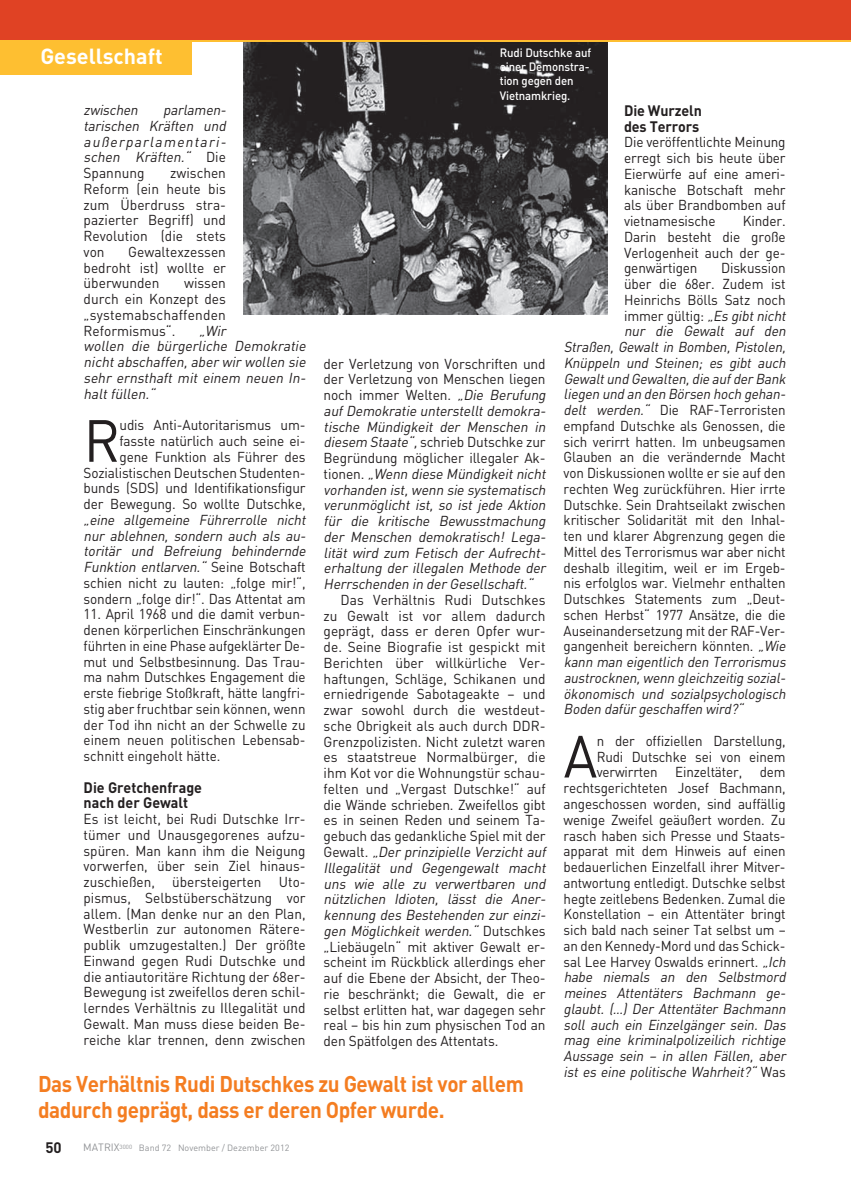
<style>
.page{position:relative;width:851px;height:1191px;background:#fff}
.page>*{position:absolute;margin:0;border:0;box-sizing:border-box;transform-origin:0 0}
.t1{font:58.5px "DIN";color:#231f20;scale:.95 1}
.t2{font:58.5px "DIN";color:#231f20;scale:.94 1}
.t3{font:700 22.5px/25.5px "DIN";letter-spacing:-.02em;color:#f47d21;scale:.92 1}
.t4{font:700 21.6px "DIN";color:#fff}
.t5{font:700 15px/15.8px "DIN";color:#231f20;scale:.95 1}
.t6{font:700 15px "DIN";color:#231f20}
.t7{font:14.25px/15.8px "DIN";letter-spacing:-.01em;color:#231f20;text-align:justify;scale:.95 1}
.t8{font:14.25px/15.8px "DIN";letter-spacing:-.01em;color:#231f20;text-align:right;scale:.94 1}
.t9{font:14.25px/15.8px "DIN";letter-spacing:-.01em;color:#231f20;text-align:justify;scale:.96 1}
.t10{font:italic 14.25px/15.8px "DIN";color:#231f20;scale:.96 1}
.t11{font:italic 14.25px/15.8px "DIN";color:#231f20;scale:.95 1}
.t12{font:italic 14.25px "DIN";color:#231f20;scale:.94 1}
.t13{font:500 12px/14.2px "DIN";letter-spacing:-.01em;color:#fff;scale:.95 1}
.t14{font:9px "DIN";color:#939598}
.s1{font-style:normal}
.s2{font-style:italic}
.s3{font-size:10.5px}
</style>
<div class="page">
<div style="left:0;top:0;width:850px;height:41px;background:#e04224"></div>
<img style="left:243px;top:42px;width:364px;height:272px">
<div style="left:0;top:40px;width:191px;height:34px;background:#febf31"></div>
<hr style="left:0;top:40px;width:850px;height:2px;background:#febf31">
<h3 class="t4" style="left:40px;top:43px;width:124px">Gesellschaft</h3>
<p class="t13" style="left:500px;top:45px;width:97px">Rudi Dutschke auf einer Demonstra&shy;tion gegen den<br>Vietnamkrieg.</p>
<p class="t11" style="left:84px;top:102px;width:62px">zwischen</p>
<p class="t11" style="left:84px;top:102px;width:155px;text-indent:80px">parlamen&shy;tarischen Kräften und außerparlamentari&shy;schen Kräften.“ <span class="s1">D i e<br>Spannung</span></p>
<p class="t9" style="left:84px;top:165px;width:150px;text-indent:87px">zwischen Reform (ein heute bis zum Überdruss stra&shy;pazierter Begriff) und Revolution (die stets von</p>
<p class="t9" style="left:84px;top:244px;width:150px;text-indent:45px">Gewaltexzessen bedroht ist) wollte er überwunden</p>
<p class="t9" style="left:84px;top:275px;width:150px;text-indent:100px">wissen durch ein Konzept des „systemabschaffenden Reformismus“.</p>
<p class="t10" style="left:84px;top:322px;width:236px;text-indent:115px">„Wir<br>wollen die bürgerliche Demokratie nichtabschaffen,aber wir wollen sie sehr ernsthaft mit einem neuen In&shy;haltfüllen.“</p>
<h1 class="t1" style="left:84px;top:404px;width:40px">R</h1>
<p class="t7" style="left:84px;top:417px;width:235px;text-align:right">udis Anti-Autoritarismus um&shy;fasste natürlich auch seine ei-<br>gene Funktion als Führer des Sozialistischen Deutschen Studenten&shy;bunds (SDS) und Identifikationsfigur der Bewegung. So wollte Dutschke,</p>
<p class="t11" style="left:84px;top:511px;width:238px">„eine allgemeine Führerrolle nicht nur ablehnen, sondern auch als au&shy;toritär und Befreiung behindernde Funktion entlarven.“ <span class="s1">S e i n e B ots c h a ft schien nicht zu lauten: „folge mir!“, sondern „folge dir!“. Das Attentat am</span></p>
<p class="t7" style="left:84px;top:606px;width:235px">11. April 1968 und die damit verbun&shy;denen körperlichen Einschränkungen führten in eine Phase aufgeklärter De&shy;mut und Selbstbesinnung. Das Trau&shy;ma nahm Dutschkes Engagement die erste fiebrige Stoßkraft, hätte langfri&shy;stig aber fruchtbar sein können, wenn der Tod ihn nicht an der Schwelle zu einem neuen politischen Lebensab&shy;schnitt eingeholt hätte.</p>
<p class="t5" style="left:84px;top:778px;width:126px">Die Gretchenfrage nach der Gewalt</p>
<p class="t7" style="left:84px;top:811px;width:235px">Es ist leicht, bei Rudi Dutschke Irr&shy;tümer und Unausgegorenes aufzu&shy;spüren. Man kann ihm die Neigung vorwerfen, über sein Ziel hinaus&shy;zuschießen, übersteigerten Uto&shy;pismus, Selbstüberschätzung vor allem. (Man denke nur an den Plan, Westberlin zur autonomen Rätere&shy;publik umzugestalten.) Der größte Einwand gegen Rudi Dutschke und die antiautoritäre Richtung der 68er-Bewegung ist zweifellos deren schil&shy;lerndes Verhältnis zu Illegalität und Gewalt. Man muss diese beiden Be&shy;reiche klar trennen, denn zwischen</p>
<p class="t10" style="left:323px;top:355px;width:236px"><span class="s1">der Verletzung von Vorschriften und der Verletzung von Menschen liegen noch immer Welten.</span> „Die Berufung aufDemokratie unterstelltdemokra&shy;tische Mündigkeit der Menschen in diesem Staate“,<span class="s1">schrieb Dutschke zur Begründung möglicher illegaler Ak&shy;t i o n e n .</span> „Wenn diese Mündigkeitnicht vorhanden ist,wenn sie systematisch verunmöglicht ist, so ist jede Aktion für die kritische Bewusstmachung der Menschen demokratisch! Lega&shy;lität wird zum Fetisch der Aufrecht&shy;erhaltung der illegalen Methode der Herrschenden in derGesellschaft.“</p>
<p class="t9" style="left:323px;top:591px;width:236px;text-align:left;text-indent:17px">Das Verhältnis Rudi Dutschkes zu Gewalt ist vor allem dadurch geprägt, dass er deren Opfer wur&shy;de. Seine Biografie ist gespickt mit Berichten über willkürliche Ver&shy;haftungen, Schläge, Schikanen und erniedrigende Sabotageakte – und zwar sowohl durch die westdeut&shy;sche Obrigkeit als auch durch DDR-Grenzpolizisten. Nicht zuletzt waren es staatstreue Normalbürger, die ihm Kot vor die Wohnungstür schau&shy;felten und „Vergast Dutschke!“ auf die Wände schrieben. Zweifellos gibt es in seinen Reden und seinem Ta&shy;gebuch das gedankliche Spiel mit der G ewa lt . <span class="s2">„Der prinzipielle Verzicht auf Illegalität und Gegengewalt macht uns wie alle zu verwertbaren und nützlichen Idioten, lässt die Aner&shy;kennung des Bestehenden zur einzi&shy;gen Möglichkeit werden.“</span> D u t s c h k e s „Liebäugeln“ mit aktiver Gewalt er&shy;scheint im Rückblick allerdings eher auf die Ebene der Absicht, der Theo&shy;rie beschränkt; die Gewalt, die er selbst erlitten hat, war dagegen sehr real – bis hin zum physischen Tod an den Spätfolgen des Attentats.</p>
<h2 class="t3" style="left:38px;top:1070px;width:529px">Das Verhältnis Rudi Dutschkes zu Gewalt ist vor allem dadurch geprägt, dass er deren Opfer wurde.</h2>
<p class="t6" style="left:45px;top:1137px;width:18px">50</p>
<p class="t14" style="left:83px;top:1142px;width:208px"><span class="s3">MATRIX</span><sup>3000</sup> Band 72 November / Dezember 2012</p>
<p class="t5" style="left:624px;top:102px;width:83px">Die Wurzeln des Terrors</p>
<p class="t7" style="left:624px;top:134px;width:171px">Die veröffentlichte Meinung erregt sich bis heute über Eierwürfe auf eine ameri&shy;kanische Botschaft mehr als über Brandbomben auf vietnamesische</p>
<p class="t7" style="left:624px;top:213px;width:171px;text-indent:119px">Kinder.<br>Darin besteht die große Verlogenheit auch der ge&shy;genwärtigen</p>
<p class="t7" style="left:721px;top:260px;width:69px">Diskussion</p>
<p class="t7" style="left:624px;top:276px;width:171px">über die 68er. Zudem ist</p>
<p class="t7" style="left:624px;top:291px;width:171px">Heinrichs Bölls Satz noch</p>
<p class="t7" style="left:624px;top:307px;width:175px">immer gültig: <span class="s2">„Es gibtnicht</span></p>
<p class="t11" style="left:624px;top:323px;width:175px">nur die Gewalt auf den</p>
<p class="t11" style="left:563px;top:339px;width:238px">Straßen, Gewalt in Bomben, Pistolen,</p>
<p class="t12" style="left:563px;top:354px;width:241px">Knüppeln und Steinen; es gibt auch</p>
<p class="t12" style="left:563px;top:369px;width:241px">Gewaltund Gewalten,die aufderBank</p>
<p class="t12" style="left:563px;top:385px;width:241px">liegen und an den Börsen hoch gehan-</p>
<p class="t8" style="left:563px;top:402px;width:238px"><span class="s2">delt werden.“</span> Die RAF-Terroristen</p>
<p class="t8" style="left:563px;top:417px;width:238px">empfand Dutschke als Genossen, die</p>
<p class="t8" style="left:563px;top:433px;width:238px">sich verirrt hatten. Im unbeugsamen</p>
<p class="t8" style="left:563px;top:449px;width:238px">Glauben an die verändernde Macht</p>
<p class="t8" style="left:563px;top:465px;width:237px">von Diskussionen wollte er sie auf den</p>
<p class="t8" style="left:563px;top:480px;width:238px">rechten Weg zurückführen. Hier irrte</p>
<p class="t8" style="left:563px;top:496px;width:238px">Dutschke. Sein Drahtseilakt zwischen</p>
<p class="t8" style="left:563px;top:512px;width:237px">kritischer Solidarität mit den Inhal-</p>
<p class="t8" style="left:563px;top:528px;width:238px">ten und klarer Abgrenzung gegen die</p>
<p class="t8" style="left:563px;top:543px;width:238px">Mittel des Terrorismus war aber nicht</p>
<p class="t8" style="left:563px;top:559px;width:238px">deshalb illegitim, weil er im Ergeb-</p>
<p class="t8" style="left:563px;top:575px;width:237px">nis erfolglos war. Vielmehr enthalten</p>
<p class="t8" style="left:563px;top:591px;width:238px">Dutschkes Statements zum „Deut-</p>
<p class="t8" style="left:563px;top:606px;width:238px">schen Herbst“ 1977 Ansätze, die die</p>
<p class="t8" style="left:563px;top:622px;width:238px">Auseinandersetzung mit der RAF-Ver-</p>
<p class="t8" style="left:563px;top:638px;width:241px">gangenheit bereichern könnten. <span class="s2">„Wie</span></p>
<p class="t12" style="left:563px;top:653px;width:241px">kann man eigentlich den Terrorismus</p>
<p class="t12" style="left:563px;top:669px;width:241px">austrocknen,wenn gleichzeitig sozial-</p>
<p class="t12" style="left:563px;top:684px;width:241px">ökonomisch und sozialpsychologisch</p>
<p class="t12" style="left:563px;top:700px;width:196px">Boden dafürgeschaffen wird?“</p>
<h1 class="t2" style="left:563px;top:720px;width:37px">A</h1>
<p class="t8" style="left:563px;top:732px;width:241px">n der offiziellen Darstellung,<br>Rudi Dutschke sei von einem verwirrten Einzeltäter, dem rechtsgerichteten Josef Bachmann, angeschossen worden, sind auffällig wenige Zweifel geäußert worden. Zu rasch haben sich Presse und Staats&shy;apparat mit dem Hinweis auf einen bedauerlichen Einzelfall ihrer Mitver&shy;antwortung entledigt. Dutschke selbst hegte zeitlebens Bedenken. Zumal die Konstellation – ein Attentäter bringt sich bald nach seiner Tat selbst um – an den Kennedy-Mord und das Schick&shy;sal Lee Harvey Oswalds erinnert. <span class="s2">„Ich habe niemals an den Selbstmord meines Attentäters Bachmann ge&shy;glaubt. (…) Der Attentäter Bachmann soll auch ein Einzelgänger sein. Das mag eine kriminalpolizeilich richtige Aussage sein – in allen Fällen, aber ist es eine politische Wahrheit?“</span> W a s</p>
</div>
